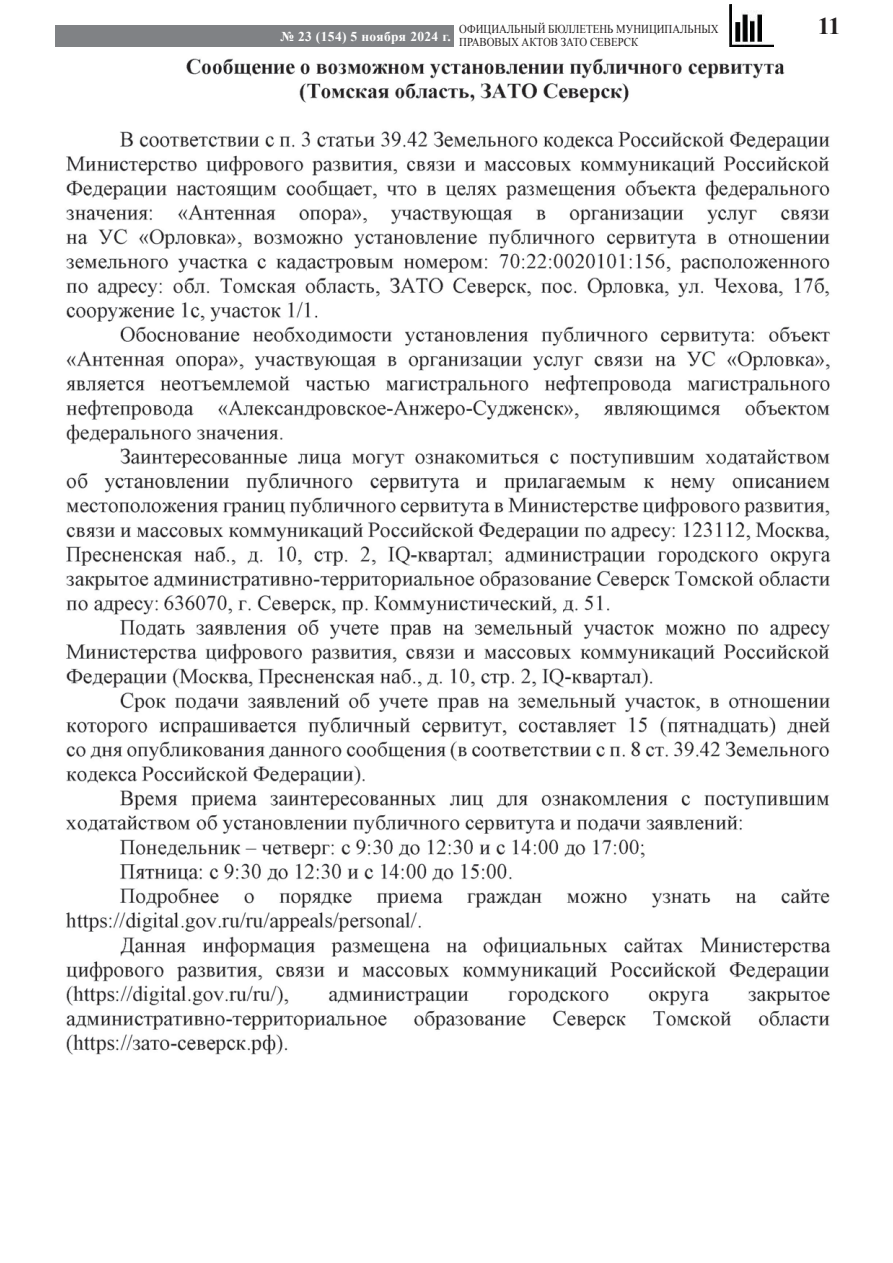
<style>
.page{position:relative;width:893px;height:1263px;background:#fff}
.page>*{position:absolute;margin:0;border:0;box-sizing:border-box;transform-origin:0 0}
.t1{font:700 24px "Times New Roman";color:#231f20}
.t2{font:700 13.5px "Times New Roman";letter-spacing:.025em;color:#fff}
.t3{font:12px "Times New Roman";color:#231f20;scale:.9 1}
</style>
<div class="page">
<div style="left:55px;top:25px;width:398px;height:22px;background:#808285"></div>
<img style="left:729px;top:5px;width:44px;height:41px">
<img style="left:66px;top:58px;width:765px;height:997px">
<p class="t2" style="left:280px;top:29px;width:172px">№ 23 (154) 5 ноября 2024 г.</p>
<p class="t3" style="left:459px;top:22px;width:290px">ОФИЦИАЛЬНЫЙ БЮЛЛЕТЕНЬ МУНИЦИПАЛЬНЫХ</p>
<h1 class="t1" style="left:817px;top:12px;width:24px">11</h1>
<p class="t3" style="left:459px;top:36px;width:200px">ПРАВОВЫХ АКТОВ ЗАТО СЕВЕРСК</p>
</div>
